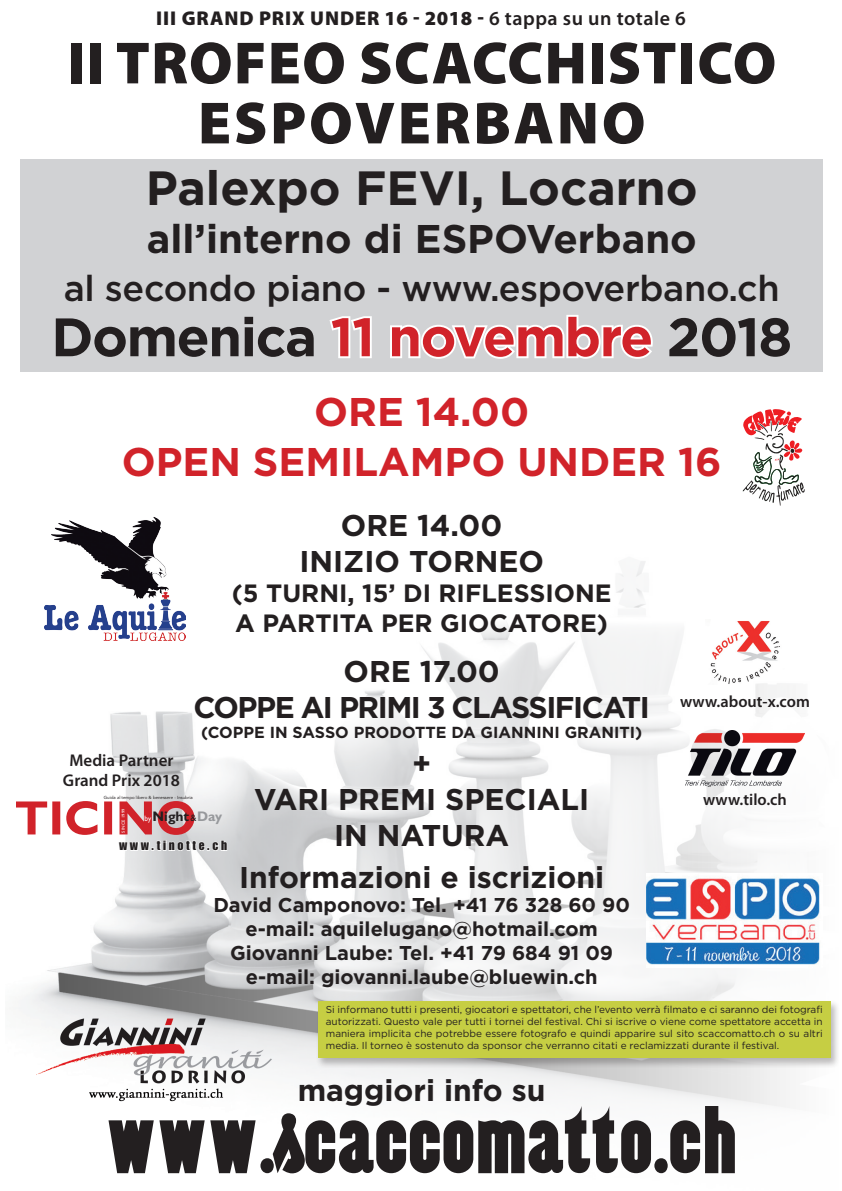
<style>
.page{position:relative;width:842px;height:1191px;background:#fff}
.page>*{position:absolute;margin:0;border:0;box-sizing:border-box;transform-origin:0 0}
.t1{font:900 60px "Myriad Pro";letter-spacing:.02em;color:#231f20}
.t2{font:900 60px "Myriad Pro";letter-spacing:.045em;color:#231f20}
.t3{font:700 54px "Gotham";letter-spacing:-.025em;color:#231f20}
.t4{font:700 48px "Gotham";color:#231f20}
.t5{font:700 40px/50px "Gotham";color:#d1232a;text-align:center}
.t6{font:700 40px "Gotham";color:#231f20}
.t7{font:500 36px "Gotham";letter-spacing:-.01em;color:#231f20}
.t8{font:700 30px/36px "Gotham";color:#231f20;text-align:center}
.t9{font:700 30px/36px "Gotham";letter-spacing:-.05em;color:#231f20;text-align:center}
.t10{font:700 25px/30px "Gotham";color:#231f20}
.t11{font:700 20px/24px "Gotham";color:#231f20;text-align:center}
.t12{font:900 20px "Myriad Pro";letter-spacing:.045em;color:#231f20}
.t13{font:600 17px/20.4px "Myriad Pro";color:#231f20;text-align:center}
.t14{font:600 16.3px "Myriad Pro";color:#231f20}
.t15{font:700 16px "Gotham";color:#231f20}
.t16{font:700 13.9px "Gill Sans Std";color:#231f20}
.t17{font:13.1px "Impact LT Std";letter-spacing:.2em;color:#231f20}
.t18{font:10px/12px "Gotham";color:#231f20;text-align:justify}
.t19{font:4.4px "Avenir";color:#231f20}
.t20{font:4.4px "Gill Sans Std";letter-spacing:.05em;color:#fff}
.s1{font-weight:600}
.s2{color:#d1232a}
.s3{font-weight:400;font-size:7.8px;color:#fff}
.s4{font-weight:400;font-size:9.6px}
.s5{color:#97999c}
</style>
<div class="page">
<img style="left:15px;top:304px;width:808px;height:870px">
<img style="left:45px;top:495px;width:140px;height:145px">
<div style="left:21px;top:159px;width:802px;height:212px;background:#d1d2d4"></div>
<svg style="left:329px;top:316px;width:43px;height:42px"></svg>
<svg style="left:390px;top:315px;width:263px;height:44px"></svg>
<svg style="left:742px;top:409px;width:63px;height:96px"></svg>
<svg style="left:16px;top:801px;width:212px;height:86px"></svg>
<div style="left:315px;top:999px;width:524px;height:69px;background:#231f20;opacity:.3"></div>
<div style="left:318px;top:1001px;width:512px;height:56px;background:#c6ce43"></div>
<svg style="left:109px;top:1106px;width:626px;height:67px"></svg>
<div style="left:702px;top:615px;width:86px;height:74px;background:#fff"></div>
<img style="left:710px;top:621px;width:70px;height:63px">
<img style="left:685px;top:730px;width:120px;height:56px">
<img style="left:646px;top:873px;width:177px;height:94px">
<img style="left:25px;top:1013px;width:260px;height:89px">
<h3 class="t12" style="left:156px;top:7px;width:531px">III GRAND PRIX UNDER 16 - 2018 - <span class="s1">6 tappa su un totale 6</span></h3>
<h1 class="t1" style="left:67px;top:29px;width:548px">II TROFEO SCACCHISTI</h1>
<h1 class="t1" style="left:697px;top:29px;width:81px">CO</h1>
<h1 class="t2" style="left:198px;top:89px;width:449px">ESPOVERBANO</h1>
<h3 class="t4" style="left:146px;top:160px;width:238px">Palexpo FEVI</h3>
<h3 class="t4" style="left:471px;top:160px;width:228px">, Locarno</h3>
<h3 class="t6" style="left:147px;top:216px;width:350px">all’interno di ESPOV</h3>
<h3 class="t6" style="left:553px;top:216px;width:145px">erbano</h3>
<h3 class="t7" style="left:64px;top:268px;width:717px">al secondo piano - www.espoverbano.ch</h3>
<h2 class="t3" style="left:51px;top:306px;width:742px">Domenica <span class="s2">11 novembre</span> 2018</h2>
<h3 class="t5" style="left:122px;top:386px;width:601px">ore 14.00<br>Open Semilampo Under 16</h3>
<h3 class="t8" style="left:299px;top:507px;width:246px">ore 14.00 inizio torneo</h3>
<h3 class="t10" style="left:232px;top:578px;width:381px">(5 turni, 15’ di riflessione a partita per giocatore)</h3>
<h3 class="t9" style="left:194px;top:653px;width:458px">ore 17.00<br>Coppe Ai primi 3 classificati</h3>
<h3 class="t15" style="left:201px;top:722px;width:19px">(COPPE</h3>
<h3 class="t15" style="left:270px;top:722px;width:97px">IN SASSO PRODOTTE</h3>
<h3 class="t15" style="left:451px;top:722px;width:40px">DA GIANNINI</h3>
<h3 class="t15" style="left:565px;top:722px;width:11px">GRANITI</h3>
<h3 class="t15" style="left:635px;top:722px;width:9px">)</h3>
<h3 class="t8" style="left:254px;top:744px;width:336px">+<br>vari premi speciali in natura</h3>
<h3 class="t8" style="left:239px;top:858px;width:367px">I nformazioni e iscrizioni</h3>
<h3 class="t11" style="left:213px;top:892px;width:418px">David Camponovo: Tel. +41 76 328 60 90 e-mail: aquilelugano@hotmail.com Giovanni Laube: Tel. +41 79 684 91 09 e-mail: giovanni.laube@bluewin.ch</h3>
<h3 class="t14" style="left:680px;top:691px;width:131px">www.about-x.com</h3>
<h3 class="t13" style="left:63px;top:749px;width:119px">Media Partner<br>Grand Prix 2018</h3>
<h3 class="t14" style="left:703px;top:789px;width:85px">www.tilo.ch</h3>
<p class="t19" style="left:104px;top:794px;width:90px">Guida al tempo libero &amp; benessere - Insubria</p>
<h3 class="t16" style="left:144px;top:808px;width:79px"><span class="s3">by</span> Night<span class="s4">&amp;</span><span class="s5">Day</span></h3>
<p class="t20" style="left:121px;top:832px;width:25px;rotate:-90deg">since 1999</p>
<h3 class="t17" style="left:119px;top:838px;width:109px">www.tinotte.ch</h3>
<p class="t18" style="left:326px;top:1003px;width:498px">Si informano tutti i presenti, giocatori e spettatori, che l’evento verrà filmato e ci saranno dei fotografi autorizzati. Questo vale per tutti i tornei del festival. Chi si iscrive o viene come spettatore accetta in maniera implicita che potrebbe essere fotografo e quindi apparire sul sito scaccomatto.ch o su altri media. Il torneo è sostenuto da sponsor che verranno citati e reclamizzati durante il festival.</p>
<h3 class="t8" style="left:298px;top:1072px;width:249px">maggiori info su</h3>
</div>
